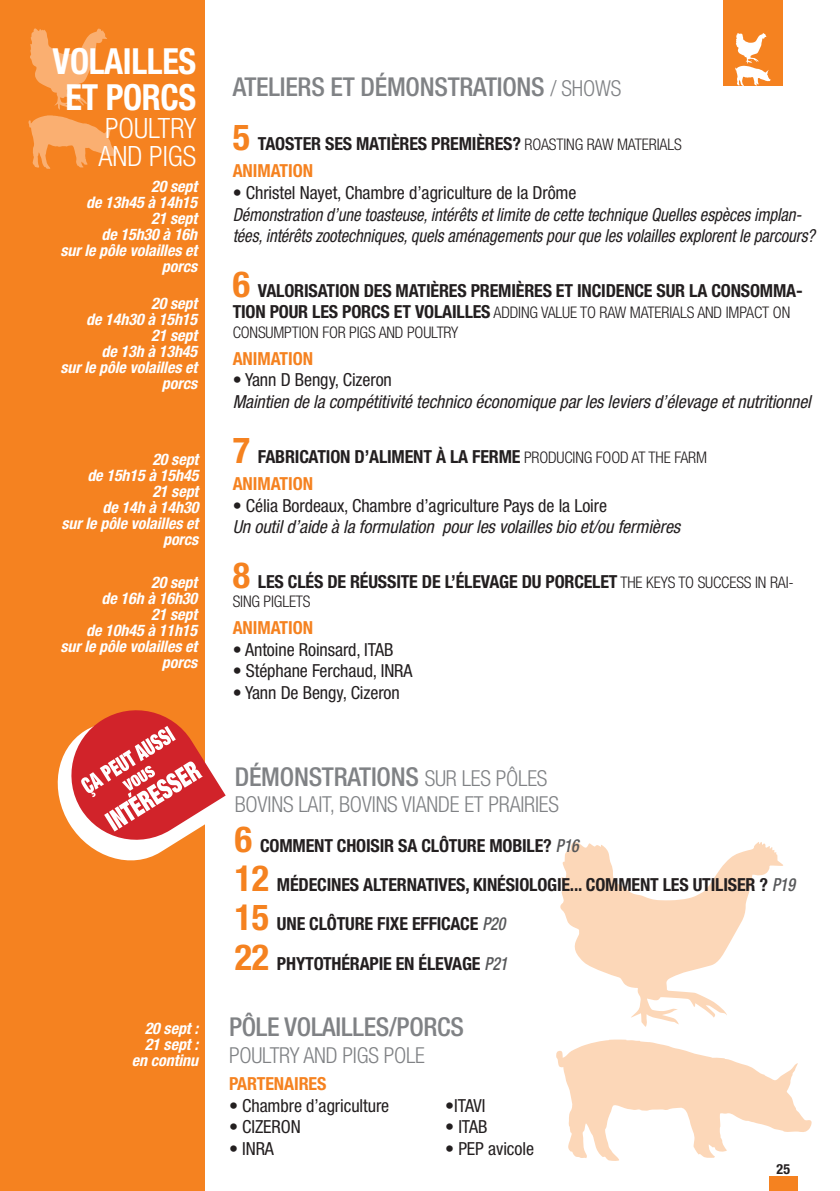
<style>
.page{position:relative;width:840px;height:1191px;background:#fff}
.page>*{position:absolute;margin:0;border:0;box-sizing:border-box;transform-origin:0 0}
.t1{font:700 condensed 36px/36px "Helvetica Neue";letter-spacing:-.01em;color:#fff;text-align:center;scale:.95 1}
.t2{font:300 condensed 28px "Helvetica Neue";color:#fff}
.t3{font:500 condensed 26px "Helvetica Neue";letter-spacing:-.01em;color:#808285}
.t4{font:300 condensed 22px "Helvetica Neue";color:#808285}
.t5{font:700 condensed 18px/39.4px "Helvetica Neue";letter-spacing:-.01em;color:#231f20}
.t6{font:condensed 18px "Helvetica Neue";letter-spacing:-.005em;color:#231f20}
.t7{font:italic condensed 18px/21.6px "Helvetica Neue";letter-spacing:-.005em;color:#231f20;scale:.93 1}
.t8{font:italic condensed 18px "Helvetica Neue";letter-spacing:-.005em;color:#231f20}
.t9{font:700 condensed 18px "Helvetica Neue";letter-spacing:-.005em;color:#f58220}
.t10{font:italic 700 condensed 16px/16px "Helvetica Neue";letter-spacing:-.005em;color:#fff;text-align:right}
.t11{font:300 condensed 16px "Helvetica Neue";color:#231f20}
.t12{font:700 condensed 14px "Helvetica Neue";color:#231f20}
.s1{font-weight:300;font-size:22px}
.s2{font-size:36px;color:#f58220}
.s3{font-weight:300;font-size:16px}
.s4{font-weight:500;font-style:italic;color:#57585a}
</style>
<div class="page">
<svg style="left:560px;top:842px;width:223px;height:184px"></svg>
<svg style="left:556px;top:1039px;width:256px;height:122px"></svg>
<div style="left:722px;top:0;width:60px;height:85px;background:#f58220"></div>
<svg style="left:734px;top:33px;width:36px;height:53px"></svg>
<div style="left:768px;top:1176px;width:29px;height:15px;background:#f58220"></div>
<div style="left:0;top:0;width:204px;height:1191px;background:#f58220"></div>
<svg style="left:28px;top:28px;width:89px;height:141px"></svg>
<svg style="left:57px;top:701px;width:168px;height:169px"></svg>
<h1 class="t1" style="left:53px;top:43px;width:153px">VOLAILLES<br>ET PORCS</h1>
<h2 class="t2" style="left:105px;top:112px;width:14px">POULTR</h2>
<h2 class="t2" style="left:184px;top:112px;width:14px">Y</h2>
<h2 class="t2" style="left:98px;top:140px;width:16px">AND</h2>
<h2 class="t2" style="left:149px;top:140px;width:13px">PIGS</h2>
<p class="t10" style="left:60px;top:178px;width:138px">20 sept<br>de 13h45 à 14h15<br>21 sept<br>de 15h30 à 16h<br>sur le pôle volailles et porcs</p>
<p class="t10" style="left:60px;top:295px;width:138px">20 sept<br>de 14h30 à 15h15<br>21 sept<br>de 13h à 13h45<br>sur le pôle volailles et porcs</p>
<p class="t10" style="left:62px;top:451px;width:138px">20 sept<br>de 15h15 à 15h45<br>21 sept<br>de 14h à 14h30<br>sur le pôle volailles et porcs</p>
<p class="t10" style="left:60px;top:574px;width:138px">20 sept<br>de 16h à 16h30<br>21 sept<br>de 10h45 à 11h15<br>sur le pôle volailles et porcs</p>
<h3 class="t3" style="left:232px;top:71px;width:352px">ATELIERS ET DÉMONSTRATIONS <span class="s1">/ SHOWS</span></h3>
<p class="t5" style="left:232px;top:124px;width:308px"><span class="s2">5</span> TAOSTER SES MATIÈRES PREMIÈRES? <span class="s3">ROASTING</span></p>
<p class="t11" style="left:586px;top:135px;width:10px">RAW</p>
<p class="t11" style="left:616px;top:135px;width:9px">MATERIALS</p>
<p class="t9" style="left:232px;top:160px;width:80px">ANIMATION</p>
<p class="t6" style="left:232px;top:182px;width:345px">• Christel Nayet, Chambre d’agriculture de la Drôme</p>
<p class="t7" style="left:232px;top:203px;width:627px">Démonstration d’une toasteuse, intérêts et limite de cette technique Quelles espèces implan&shy;tées, intérêts zootechniques, quels aménagements pour que les volailles explorent le parcours?</p>
<p class="t5" style="left:232px;top:279px;width:571px;line-height:21.6px"><span class="s2">6</span> VALORISATION DES MATIÈRES PREMIÈRES ET INCIDENCE SUR LA CONSOMMA-<br>TION POUR LES PORCS ET VOLAILLES <span class="s3">ADDING</span></p>
<p class="t11" style="left:540px;top:303px;width:9px">VALUE</p>
<p class="t11" style="left:579px;top:303px;width:29px">TO RAW</p>
<p class="t11" style="left:629px;top:303px;width:9px">MATERIALS</p>
<p class="t11" style="left:697px;top:303px;width:10px">AND</p>
<p class="t11" style="left:725px;top:303px;width:9px">IMPACT</p>
<p class="t11" style="left:772px;top:303px;width:9px">ON</p>
<p class="t11" style="left:232px;top:323px;width:9px">CONSUMPTION</p>
<p class="t11" style="left:322px;top:323px;width:35px">FOR PIGS</p>
<p class="t11" style="left:378px;top:323px;width:10px">AND</p>
<p class="t11" style="left:407px;top:323px;width:9px">POULTR</p>
<p class="t11" style="left:451px;top:323px;width:9px">Y</p>
<p class="t9" style="left:232px;top:347px;width:80px">ANIMATION</p>
<p class="t6" style="left:232px;top:370px;width:161px">• Yann D Bengy, Cizeron</p>
<p class="t8" style="left:232px;top:391px;width:579px">Maintien de la compétitivité technico économique par les leviers d’élevage et nutritionnel</p>
<p class="t5" style="left:232px;top:436px;width:307px"><span class="s2">7</span> FABRICATION D’ALIMENT À LA FERME <span class="s3">PRODUCING</span></p>
<p class="t11" style="left:595px;top:448px;width:9px">FOOD</p>
<p class="t11" style="left:631px;top:448px;width:52px">ATTHE FARM</p>
<p class="t9" style="left:232px;top:472px;width:80px">ANIMATION</p>
<p class="t6" style="left:232px;top:495px;width:375px">• Célia Bordeaux, Chambre d’agriculture Pays de la Loire</p>
<p class="t8" style="left:232px;top:516px;width:449px">Un outil d’aide à la formulation pour les volailles bio et/ou fermières</p>
<p class="t5" style="left:232px;top:561px;width:474px"><span class="s2">8</span> LES CLÉS DE RÉUSSITE DE L’ÉLEVAGE DU PORCELET <span class="s3">THE KEYS TO SUCCESS</span></p>
<p class="t11" style="left:754px;top:573px;width:40px">INRAI-</p>
<p class="t11" style="left:232px;top:592px;width:8px">SING</p>
<p class="t11" style="left:263px;top:592px;width:8px">PIGLETS</p>
<p class="t9" style="left:232px;top:617px;width:80px">ANIMATION</p>
<p class="t6" style="left:232px;top:639px;width:162px">• Antoine Roinsard, ITAB</p>
<p class="t6" style="left:232px;top:660px;width:181px">• Stéphane Ferchaud, INRA</p>
<p class="t6" style="left:232px;top:682px;width:168px">• Yann De Bengy, Cizeron</p>
<h3 class="t3" style="left:235px;top:761px;width:294px">DÉMONSTRATIONS <span class="s1">SUR LES PÔLES</span></h3>
<p class="t4" style="left:235px;top:792px;width:11px">BOVINS</p>
<p class="t4" style="left:298px;top:792px;width:52px">LAIT, BOVINS</p>
<p class="t4" style="left:401px;top:792px;width:11px">VIANDE</p>
<p class="t4" style="left:464px;top:792px;width:34px">ET PRAIRIES</p>
<p class="t5" style="left:235px;top:825px;width:561px"><span class="s2">6</span> COMMENT CHOISIR SA CLÔTURE MOBILE? <span class="s4">p16<br></span><span class="s2">12</span> MÉDECINES ALTERNATIVES, KINÉSIOLOGIE... COMMENT LES UTILISER ? <span class="s4">p19<br></span><span class="s2">15</span> UNE CLÔTURE FIXE EFFICACE <span class="s4">p20<br></span><span class="s2">22</span> PHYTOTHÉRAPIE EN ÉLEVAGE <span class="s4">p21</span></p>
<p class="t10" style="left:132px;top:1020px;width:68px">20 sept :<br>21 sept : en continu</p>
<h3 class="t3" style="left:229px;top:1011px;width:234px">PÔLE VOLAILLES/PORCS</h3>
<p class="t4" style="left:229px;top:1042px;width:11px">POULTR</p>
<p class="t4" style="left:289px;top:1042px;width:26px">Y AND</p>
<p class="t4" style="left:342px;top:1042px;width:10px">PIGS</p>
<p class="t4" style="left:383px;top:1042px;width:11px">POLE</p>
<p class="t9" style="left:229px;top:1072px;width:99px">PARTENAIRES</p>
<p class="t6" style="left:229px;top:1094px;width:162px">• Chambre d’agriculture</p>
<p class="t6" style="left:445px;top:1094px;width:42px">•ITAVI</p>
<p class="t6" style="left:229px;top:1116px;width:73px">• CIZERON</p>
<p class="t6" style="left:445px;top:1116px;width:44px">• ITAB</p>
<p class="t6" style="left:229px;top:1138px;width:46px">• INRA</p>
<p class="t6" style="left:445px;top:1138px;width:90px">• PEP avicole</p>
<p class="t12" style="left:776px;top:1160px;width:15px">25</p>
</div>
